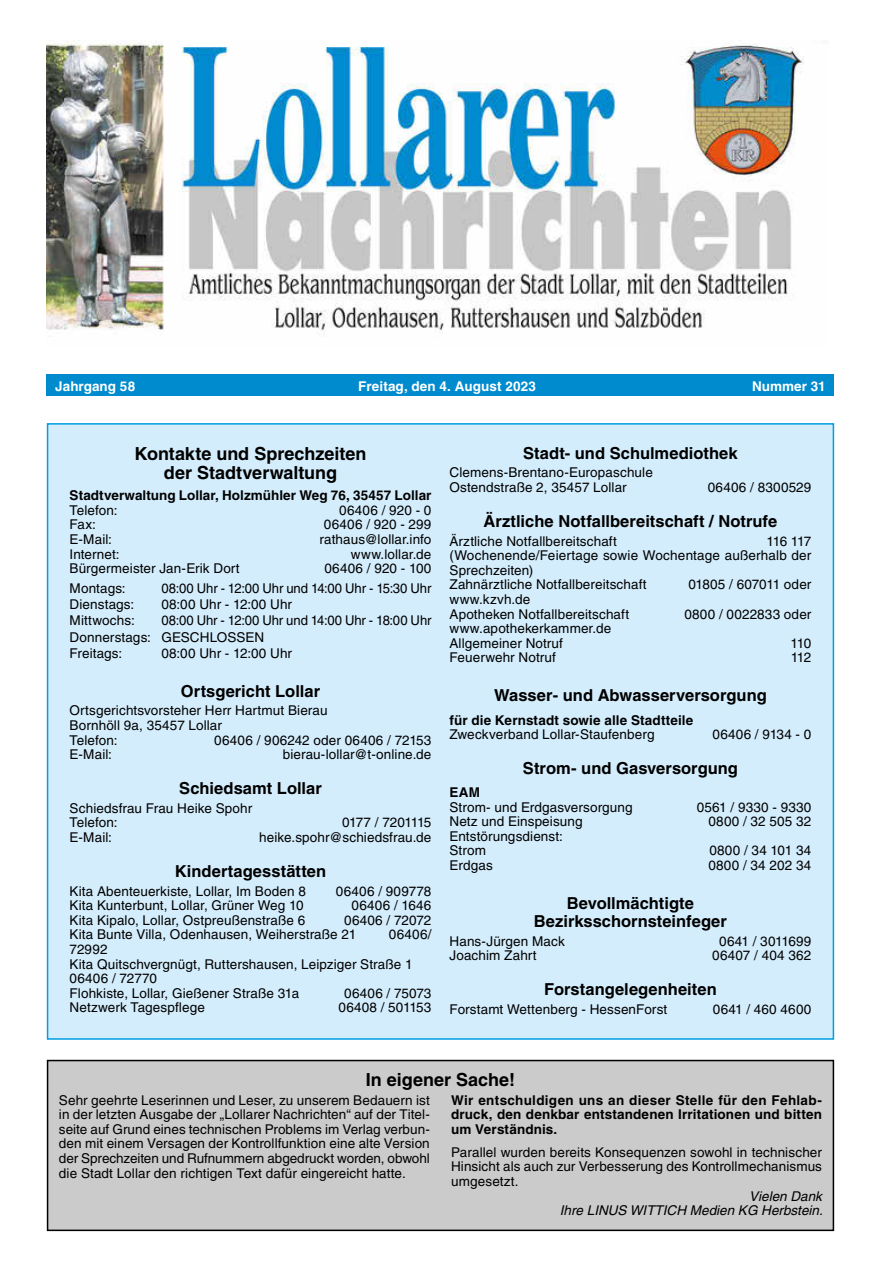
<style>
.page{position:relative;width:881px;height:1263px;background:#fff}
.page>*{position:absolute;margin:0;border:0;box-sizing:border-box;transform-origin:0 0}
.t1{font:700 18px/19.5px "Helvetica LT";color:#000;text-align:center}
.t2{font:700 16.5px/17.9px "Helvetica LT";color:#000;text-align:center}
.t3{font:13.5px/14.5px "Helvetica LT";letter-spacing:.01em;color:#000}
.t4{font:700 13.5px/14.5px "Helvetica LT";letter-spacing:.01em;color:#000;text-align:justify}
.t5{font:italic 13.5px/14.5px "Helvetica LT";color:#000;text-align:right}
.t6{font:700 13.5px "Helvetica LT";color:#fff}
.t7{font:13.5px "Helvetica LT";letter-spacing:-.025em;color:#000}
</style>
<div class="page">
<img style="left:47px;top:42px;width:757px;height:293px">
<div style="left:47px;top:374px;width:786px;height:21px;background:#008bce"></div>
<div style="left:48px;top:1060px;width:785px;height:170px;background:#cbcbcb"></div>
<div style="left:47px;top:1060px;width:786px;height:171px;border:2px solid #000"></div>
<div style="left:48px;top:424px;width:785px;height:615px;background:#d4edfc"></div>
<p class="t6" style="left:55px;top:378px;width:81px">Jahrgang 58</p>
<p class="t6" style="left:358px;top:378px;width:179px">Freitag, den 4. August 2023</p>
<p class="t6" style="left:751px;top:378px;width:75px">Nummer 31</p>
<h1 class="t1" style="left:135px;top:443px;width:233px">Kontakte und Sprechzeiten der Stadtverwaltung</h1>
<p class="t4" style="left:70px;top:488px;width:363px">Stadtverwaltung Lollar, Holzmühler Weg 76, 35457 Lollar</p>
<p class="t3" style="left:70px;top:503px;width:49px">Telefon:</p>
<p class="t3" style="left:339px;top:503px;width:94px">06406 / 920 - 0</p>
<p class="t3" style="left:70px;top:517px;width:28px">Fax:</p>
<p class="t3" style="left:324px;top:517px;width:109px">06406 / 920 - 299</p>
<p class="t3" style="left:70px;top:532px;width:44px">E-Mail:</p>
<p class="t3" style="left:319px;top:532px;width:113px">rathaus@lollar.info</p>
<p class="t3" style="left:70px;top:546px;width:51px">Internet:</p>
<p class="t3" style="left:351px;top:546px;width:82px">www.lollar.de</p>
<p class="t3" style="left:70px;top:561px;width:171px">Bürgermeister Jan-Erik Dort</p>
<p class="t3" style="left:324px;top:561px;width:108px">06406 / 920 - 100</p>
<p class="t3" style="left:70px;top:580px;width:58px">Montags:</p>
<p class="t3" style="left:161px;top:580px;width:271px">08:00 Uhr - 12:00 Uhr und 14:00 Uhr - 15:30 Uhr</p>
<p class="t3" style="left:70px;top:597px;width:66px">Dienstags:</p>
<p class="t3" style="left:161px;top:597px;width:132px">08:00 Uhr - 12:00 Uhr</p>
<p class="t3" style="left:70px;top:613px;width:67px">Mittwochs:</p>
<p class="t3" style="left:70px;top:612px;width:363px;line-height:16.5px;text-indent:92px">08:00 Uhr - 12:00 Uhr und 14:00 Uhr - 18:00 Uhr<br>Donnerstags: GESCHLOSSEN<br>Freitags:</p>
<p class="t3" style="left:161px;top:646px;width:132px">08:00 Uhr - 12:00 Uhr</p>
<p class="t2" style="left:181px;top:682px;width:141px">Ortsgericht Lollar</p>
<p class="t3" style="left:70px;top:703px;width:259px">Ortsgerichtsvorsteher Herr Hartmut Bierau<br>Bornhöll 9a, 35457 Lollar<br>Telefon:</p>
<p class="t3" style="left:214px;top:732px;width:218px">06406 / 906242 oder 06406 / 72153</p>
<p class="t3" style="left:70px;top:747px;width:44px">E-Mail:</p>
<p class="t3" style="left:283px;top:747px;width:150px">bierau-lollar@t-online.de</p>
<p class="t2" style="left:179px;top:779px;width:144px">Schiedsamt Lollar</p>
<p class="t3" style="left:70px;top:801px;width:184px">Schiedsfrau Frau Heike Spohr<br>Telefon:</p>
<p class="t7" style="left:342px;top:815px;width:91px">0177 / 7201115</p>
<p class="t3" style="left:70px;top:830px;width:44px">E-Mail:</p>
<p class="t3" style="left:259px;top:830px;width:174px">heike.spohr@schiedsfrau.de</p>
<p class="t2" style="left:175px;top:862px;width:153px">Kindertagesstätten</p>
<p class="t3" style="left:70px;top:884px;width:238px">Kita Abenteuerkiste, Lollar, Im Boden 8</p>
<p class="t3" style="left:336px;top:884px;width:97px">06406 / 909778</p>
<p class="t3" style="left:70px;top:898px;width:235px">Kita Kunterbunt, Lollar, Grüner Weg 10</p>
<p class="t3" style="left:351px;top:898px;width:81px">06406 / 1646</p>
<p class="t3" style="left:70px;top:913px;width:237px">Kita Kipalo, Lollar, Ostpreußenstraße 6</p>
<p class="t3" style="left:70px;top:913px;width:363px;text-indent:274px">06406 / 72072<br>Kita Bunte Villa, Odenhausen, Weiherstraße 21</p>
<p class="t3" style="left:389px;top:927px;width:44px">06406/</p>
<p class="t3" style="left:70px;top:942px;width:344px">72992<br>Kita Quitschvergnügt, Ruttershausen, Leipziger Straße 1<br>06406 / 72770<br>Flohkiste, Lollar, Gießener Straße 31a</p>
<p class="t3" style="left:344px;top:986px;width:89px">06406 / 75073</p>
<p class="t3" style="left:70px;top:1000px;width:137px">Netzwerk Tagespflege</p>
<p class="t3" style="left:338px;top:1000px;width:94px">06408 / 501153</p>
<p class="t2" style="left:523px;top:444px;width:216px">Stadt- und Schulmediothek</p>
<p class="t3" style="left:449px;top:465px;width:205px">Clemens-Brentano-Europaschule<br>Ostendstraße 2, 35457 Lollar</p>
<p class="t3" style="left:707px;top:480px;width:105px">06406 / 8300529</p>
<p class="t2" style="left:483px;top:512px;width:295px">Ärztliche Notfallbereitschaft / Notrufe</p>
<p class="t3" style="left:449px;top:534px;width:169px">Ärztliche Notfallbereitschaft</p>
<p class="t3" style="left:449px;top:534px;width:363px;text-indent:317px">116 117 (Wochenende/Feiertage sowie Wochentage außerhalb der<br>Sprechzeiten)<br>Zahnärztliche Notfallbereitschaft</p>
<p class="t3" style="left:688px;top:577px;width:124px">01805 / 607011 oder</p>
<p class="t3" style="left:449px;top:592px;width:181px">www.kzvh.de<br>Apotheken Notfallbereitschaft</p>
<p class="t3" style="left:684px;top:606px;width:128px">0800 / 0022833 oder</p>
<p class="t3" style="left:449px;top:621px;width:163px">www.apothekerkammer.de<br>Allgemeiner Notruf</p>
<p class="t3" style="left:790px;top:636px;width:22px">110</p>
<p class="t3" style="left:449px;top:650px;width:108px">Feuerwehr Notruf</p>
<p class="t3" style="left:790px;top:650px;width:22px">112</p>
<p class="t2" style="left:494px;top:686px;width:274px">Wasser- und Abwasserversorgung</p>
<p class="t4" style="left:449px;top:712px;width:245px">für die Kernstadt sowie alle Stadtteile</p>
<p class="t3" style="left:449px;top:727px;width:206px">Zweckverband Lollar-Staufenberg</p>
<p class="t3" style="left:712px;top:727px;width:100px">06406 / 9134 - 0</p>
<p class="t2" style="left:522px;top:759px;width:216px">Strom- und Gasversorgung</p>
<p class="t4" style="left:449px;top:785px;width:32px">EAM</p>
<p class="t3" style="left:449px;top:799px;width:185px">Strom- und Erdgasversorgung</p>
<p class="t3" style="left:696px;top:799px;width:116px">0561 / 9330 - 9330</p>
<p class="t3" style="left:449px;top:814px;width:135px">Netz und Einspeisung</p>
<p class="t3" style="left:708px;top:814px;width:104px">0800 / 32 505 32</p>
<p class="t3" style="left:449px;top:829px;width:115px">Entstörungsdienst:<br>Strom</p>
<p class="t3" style="left:709px;top:843px;width:103px">0800 / 34 101 34</p>
<p class="t3" style="left:449px;top:858px;width:45px">Erdgas</p>
<p class="t3" style="left:708px;top:858px;width:104px">0800 / 34 202 34</p>
<p class="t2" style="left:533px;top:894px;width:194px">Bevollmächtigte<br>Bezirksschornsteinfeger</p>
<p class="t3" style="left:449px;top:934px;width:117px">Hans-Jürgen Mack</p>
<p class="t3" style="left:719px;top:934px;width:94px">0641 / 3011699</p>
<p class="t3" style="left:449px;top:948px;width:89px">Joachim Zahrt</p>
<p class="t3" style="left:712px;top:948px;width:101px">06407 / 404 362</p>
<p class="t2" style="left:544px;top:980px;width:174px">Forstangelegenheiten</p>
<p class="t3" style="left:449px;top:1002px;width:219px">Forstamt Wettenberg - HessenForst</p>
<p class="t3" style="left:712px;top:1002px;width:100px">0641 / 460 4600</p>
<h1 class="t1" style="left:366px;top:1069px;width:150px">In eigener Sache!</h1>
<p class="t3" style="left:59px;top:1092px;width:372px;text-align:justify">Sehr geehrte Leserinnen und Leser, zu unserem Bedauern ist in der letzten Ausgabe der „Lollarer Nachrichten“ auf der Titel&shy;seite auf Grund eines technischen Problems im Verlag verbun&shy;den mit einem Versagen der Kontrollfunktion eine alte Version der Sprechzeiten und Rufnummern abgedruckt worden, obwohl die Stadt Lollar den richtigen Text dafür eingereicht hatte.</p>
<p class="t4" style="left:451px;top:1092px;width:372px">Wir entschuldigen uns an dieser Stelle für den Fehlab&shy;druck, den denkbar entstandenen Irritationen und bitten um Verständnis.</p>
<p class="t3" style="left:451px;top:1145px;width:372px;text-align:justify">Parallel wurden bereits Konsequenzen sowohl in technischer Hinsicht als auch zur Verbesserung des Kontrollmechanismus umgesetzt.</p>
<p class="t5" style="left:559px;top:1188px;width:264px">Vielen Dank<br>Ihre LINUS WITTICH Medien KG Herbstein.</p>
</div>
